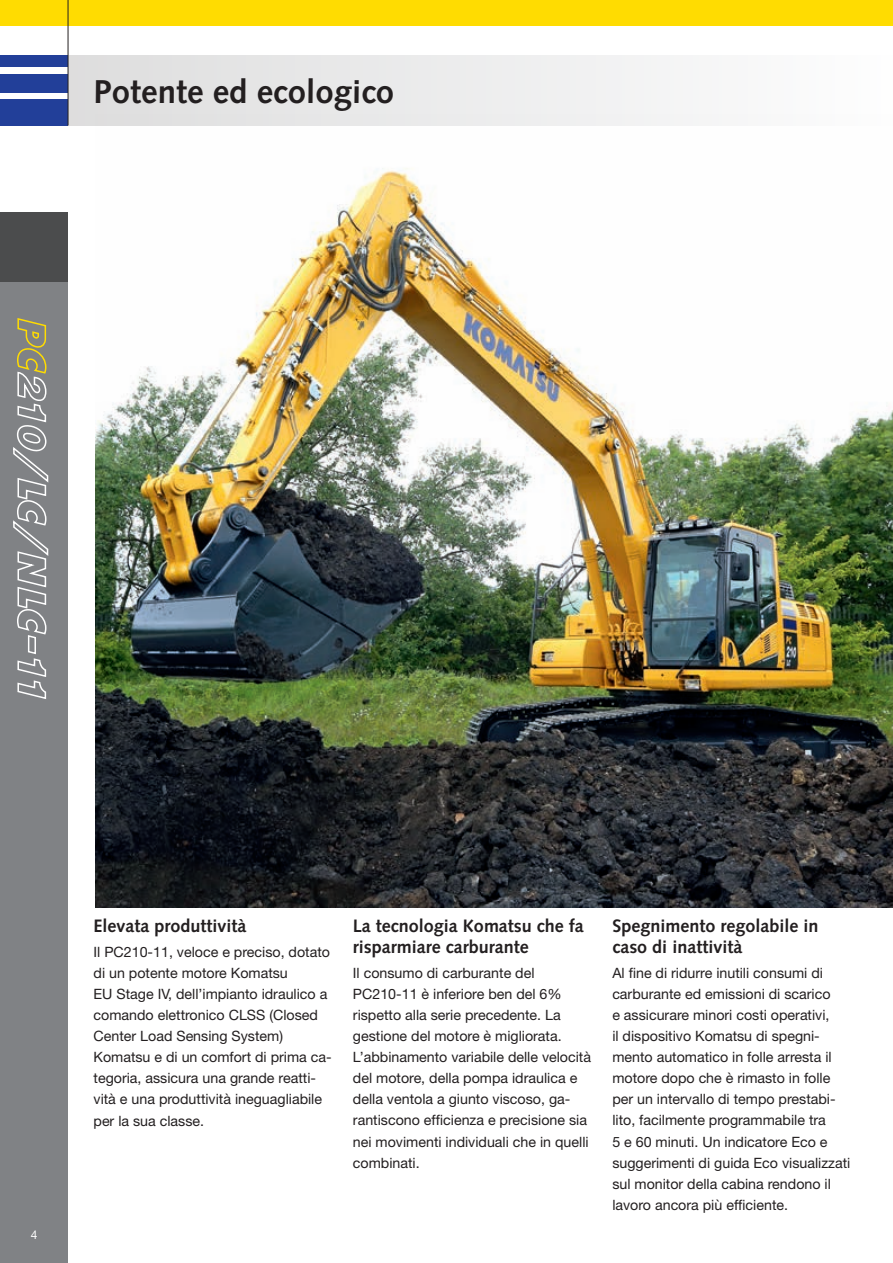
<style>
.page{position:relative;width:893px;height:1263px;background:#fff}
.page>*{position:absolute;margin:0;border:0;box-sizing:border-box;transform-origin:0 0}
.t1{font:700 33px "Syntax LTCE";color:#231f20}
.t2{font:700 18px/21px "Syntax LTCE";color:#231f20}
.t3{font:14.25px/21px "Helvetica Neue LT Pro";color:#231f20}
.t4{font:12px "Helvetica Neue LT Pro";color:#fff}
</style>
<div class="page">
<img style="left:96px;top:125px;width:797px;height:782px">
<div style="left:0;top:213px;width:68px;height:1050px;background:#808285"></div>
<div style="left:0;top:99px;width:68px;height:26px;background:#223f99"></div>
<div style="left:0;top:74px;width:68px;height:18px;background:#223f99"></div>
<div style="left:0;top:55px;width:68px;height:12px;background:#223f99"></div>
<div style="left:0;top:0;width:893px;height:26px;background:#ffdc01"></div>
<div style="left:0;top:213px;width:68px;height:69px;background:#4b4c4d"></div>
<div style="left:68px;top:55px;width:825px;height:70px;background:linear-gradient(to right,#ddddde,#fdfdfe)"></div>
<hr style="left:68px;top:0;width:1px;height:125px;background:#231f20">
<svg style="left:13px;top:318px;width:36px;height:381px"></svg>
<h1 class="t1" style="left:94px;top:73px;width:302px">Potente ed ecologico</h1>
<p class="t4" style="left:31px;top:1227px;width:8px">4</p>
<p class="t2" style="left:94px;top:915px;width:155px">Elevata produttività</p>
<p class="t3" style="left:94px;top:941px;width:240px">Il PC210-11, veloce e preciso, dotato di un potente motore Komatsu<br>EU Stage IV, dell’impianto idraulico a comando elettronico CLSS (Closed Center Load Sensing System)<br>Komatsu e di un comfort di prima ca&shy;tegoria, assicura una grande reatti&shy;vità e una produttività ineguagliabile per la sua classe.</p>
<p class="t2" style="left:353px;top:915px;width:233px">La tecnologia Komatsu che fa risparmiare carburante</p>
<p class="t3" style="left:353px;top:962px;width:240px">Il consumo di carburante del PC210-11 è inferiore ben del 6% rispetto alla serie precedente. La gestione del motore è migliorata.<br>L’abbinamento variabile delle velocità del motore, della pompa idraulica e della ventola a giunto viscoso, ga&shy;rantiscono efficienza e precisione sia nei movimenti individuali che in quelli combinati.</p>
<p class="t2" style="left:612px;top:915px;width:208px">Spegnimento regolabile in caso di inattività</p>
<p class="t3" style="left:612px;top:962px;width:240px">Al fine di ridurre inutili consumi di carburante ed emissioni di scarico<br>e assicurare minori costi operativi,<br>il dispositivo Komatsu di spegni&shy;mento automatico in folle arresta il motore dopo che è rimasto in folle per un intervallo di tempo prestabi&shy;lito, facilmente programmabile tra<br>5 e 60 minuti. Un indicatore Eco e suggerimenti di guida Eco visualizzati sul monitor della cabina rendono il lavoro ancora più efficiente.</p>
</div>
